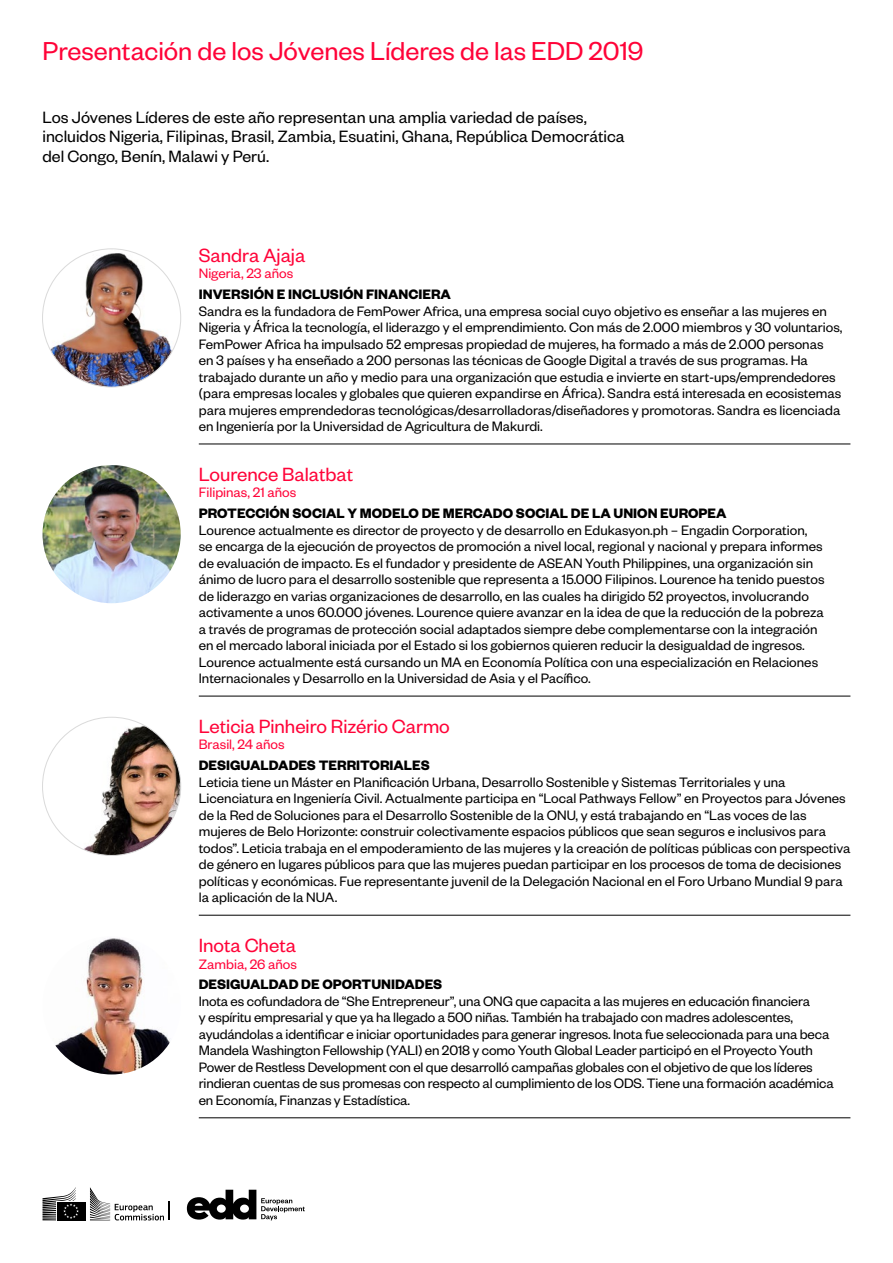
<style>
.page{position:relative;width:893px;height:1263px;background:#fff}
.page>*{position:absolute;margin:0;border:0;box-sizing:border-box;transform-origin:0 0}
.t1{font:28.5px "Founders Grotesk";color:#ff0338}
.t2{font:21px "Founders Grotesk";color:#ff0338}
.t3{font:18px/19.5px "Founders Grotesk";color:#000}
.t4{font:15px/16.5px "Founders Grotesk";color:#000}
.t5{font:700 15px "Founders Grotesk";color:#000}
.t6{font:15px "Founders Grotesk";color:#ff0338}
</style>
<div class="page">
<img style="left:43px;top:465px;width:138px;height:138px;border-radius:69px">
<hr style="left:199px;top:696px;width:651px;height:1px;background:#000">
<img style="left:43px;top:249px;width:138px;height:138px;border-radius:69px">
<hr style="left:199px;top:444px;width:651px;height:1px;background:#000">
<img style="left:55px;top:717px;width:126px;height:138px">
<hr style="left:199px;top:915px;width:651px;height:1px;background:#000">
<img style="left:43px;top:936px;width:138px;height:138px;border-radius:69px">
<hr style="left:199px;top:1117px;width:651px;height:1px;background:#000">
<svg style="left:90px;top:1187px;width:80px;height:33px"></svg>
<div style="left:57px;top:1202px;width:28px;height:18px;background:#000"></div>
<svg style="left:43px;top:1187px;width:36px;height:33px"></svg>
<svg style="left:187px;top:1190px;width:118px;height:30px"></svg>
<h1 class="t1" style="left:43px;top:34px;width:602px">Presentación de los Jóvenes Líderes de las EDD 2019</h1>
<p class="t3" style="left:43px;top:106px;width:584px">Los Jóvenes Líderes de este año representan una amplia variedad de países, incluidos Nigeria, Filipinas, Brasil, Zambia, Esuatini, Ghana, República Democrática del Congo, Benín, Malawi y Perú.</p>
<h2 class="t2" style="left:199px;top:242px;width:108px">Sandra Ajaja</h2>
<p class="t6" style="left:199px;top:264px;width:96px">Nigeria, 23 años</p>
<p class="t5" style="left:199px;top:285px;width:254px">INVERSIÓN E INCLUSIÓN FINANCIERA</p>
<p class="t4" style="left:199px;top:302px;width:645px">Sandra es la fundadora de FemPower Africa, una empresa social cuyo objetivo es enseñar a las mujeres en Nigeria y África la tecnología, el liderazgo y el emprendimiento. Con más de 2.000 miembros y 30 voluntarios, FemPower Africa ha impulsado 52 empresas propiedad de mujeres, ha formado a más de 2.000 personas<br>en 3 países y ha enseñado a 200 personas las técnicas de Google Digital a través de sus programas. Ha trabajado durante un año y medio para una organización que estudia e invierte en start-ups/emprendedores (para empresas locales y globales que quieren expandirse en África). Sandra está interesada en ecosistemas para mujeres emprendedoras tecnológicas/desarrolladoras/diseñadores y promotoras. Sandra es licenciada en Ingeniería por la Universidad de Agricultura de Makurdi.</p>
<h2 class="t2" style="left:199px;top:462px;width:156px">Lourence Balatbat</h2>
<p class="t6" style="left:199px;top:483px;width:99px">Filipinas, 21 años</p>
<p class="t5" style="left:199px;top:504px;width:529px">PROTECCIÓN SOCIAL Y MODELO DE MERCADO SOCIAL DE LA UNION EUROPEA</p>
<p class="t4" style="left:199px;top:521px;width:627px">Lourence actualmente es director de proyecto y de desarrollo en Edukasyon.ph – Engadin Corporation, se encarga de la ejecución de proyectos de promoción a nivel local, regional y nacional y prepara informes de evaluación de impacto. Es el fundador y presidente de ASEAN Youth Philippines, una organización sin ánimo de lucro para el desarrollo sostenible que representa a 15.000 Filipinos. Lourence ha tenido puestos de liderazgo en varias organizaciones de desarrollo, en las cuales ha dirigido 52 proyectos, involucrando activamente a unos 60.000 jóvenes. Lourence quiere avanzar en la idea de que la reducción de la pobreza a través de programas de protección social adaptados siempre debe complementarse con la integración en el mercado laboral iniciada por el Estado si los gobiernos quieren reducir la desigualdad de ingresos.<br>Lourence actualmente está cursando un MA en Economía Política con una especialización en Relaciones Internacionales y Desarrollo en la Universidad de Asia y el Pacífico.</p>
<h2 class="t2" style="left:199px;top:714px;width:253px">Leticia Pinheiro Rizério Carmo</h2>
<p class="t6" style="left:199px;top:735px;width:87px">Brasil, 24 años</p>
<p class="t5" style="left:199px;top:756px;width:232px">DESIGUALDADES TERRITORIALES</p>
<p class="t4" style="left:199px;top:773px;width:653px">Leticia tiene un Máster en Planificación Urbana, Desarrollo Sostenible y Sistemas Territoriales y una Licenciatura en Ingeniería Civil. Actualmente participa en “Local Pathways Fellow” en Proyectos para Jóvenes de la Red de Soluciones para el Desarrollo Sostenible de la ONU, y está trabajando en “Las voces de las mujeres de Belo Horizonte: construir colectivamente espacios públicos que sean seguros e inclusivos para todos”. Leticia trabaja en el empoderamiento de las mujeres y la creación de políticas públicas con perspectiva de género en lugares públicos para que las mujeres puedan participar en los procesos de toma de decisiones políticas y económicas. Fue representante juvenil de la Delegación Nacional en el Foro Urbano Mundial 9 para la aplicación de la NUA.</p>
<h2 class="t2" style="left:199px;top:933px;width:99px">Inota Cheta</h2>
<p class="t6" style="left:199px;top:955px;width:100px">Zambia, 26 años</p>
<p class="t5" style="left:199px;top:975px;width:245px">DESIGUALDAD DE OPORTUNIDADES</p>
<p class="t4" style="left:199px;top:992px;width:636px">Inota es cofundadora de “She Entrepreneur”, una ONG que capacita a las mujeres en educación financiera<br>y espíritu empresarial y que ya ha llegado a 500 niñas. También ha trabajado con madres adolescentes, ayudándolas a identificar e iniciar oportunidades para generar ingresos. Inota fue seleccionada para una beca Mandela Washington Fellowship (YALI) en 2018 y como Youth Global Leader participó en el Proyecto Youth Power de Restless Development con el que desarrolló campañas globales con el objetivo de que los líderes rindieran cuentas de sus promesas con respecto al cumplimiento de los ODS. Tiene una formación académica en Economía, Finanzas y Estadística.</p>
</div>
